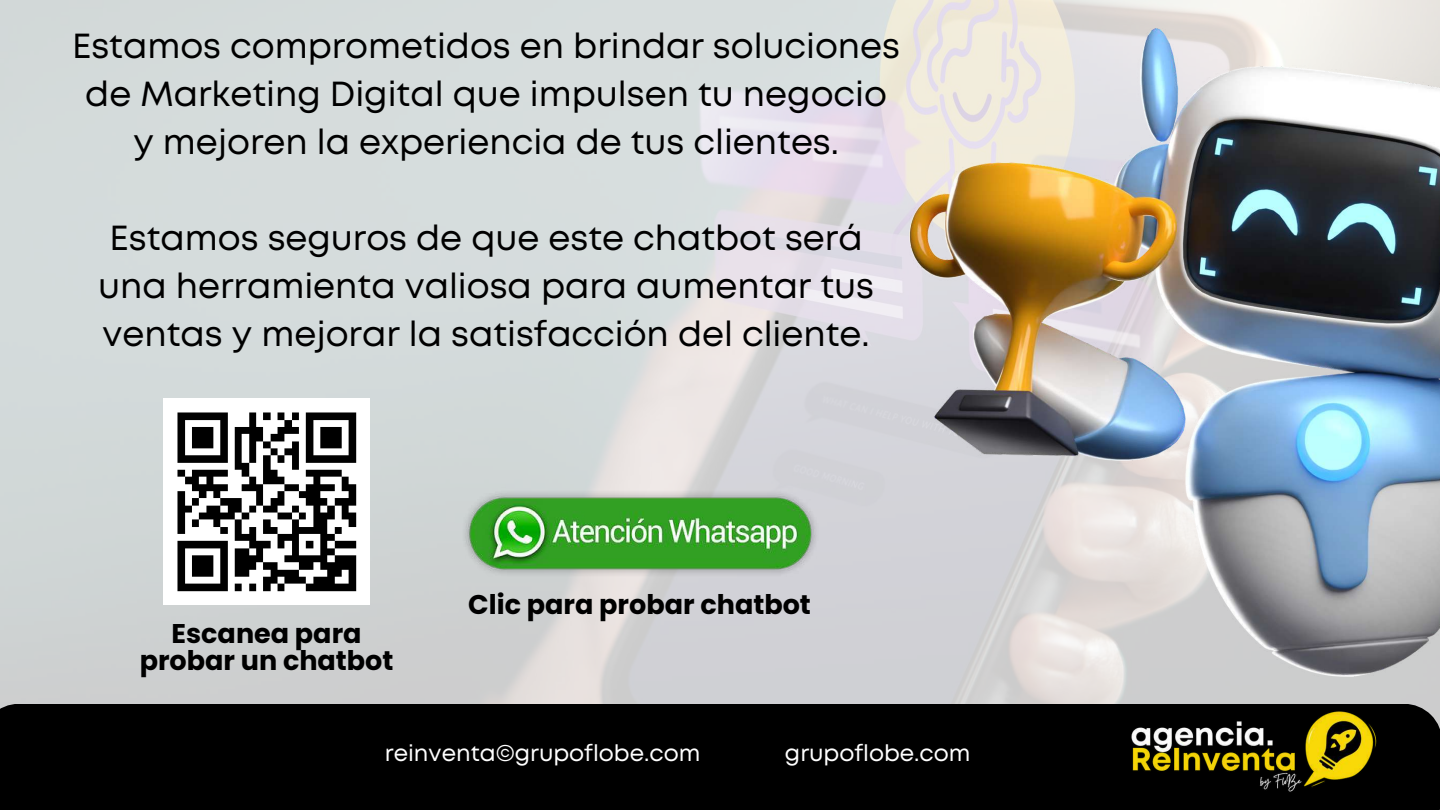
<style>
.page{position:relative;width:1440px;height:810px;background:#fff}
.page>*{position:absolute;margin:0;border:0;box-sizing:border-box;transform-origin:0 0}
.t1{font:34.8px/48px "Mont";color:#000;text-align:center}
.t2{font:700 27px/27px "Poppins";color:#000;text-align:center}
.t3{font:22.8px "Mont";color:#fff}
</style>
<div class="page">
<div style="left:0;top:704px;width:1440px;height:106px;background:#000"></div>
<img style="left:1088px;top:677px;width:332px;height:133px">
<img style="left:909px;top:29px;width:531px;height:648px">
<img style="left:177px;top:412px;width:180px;height:180px">
<img style="left:454px;top:476px;width:372px;height:113px">
<p class="t1" style="left:72px;top:24px;width:829px">Estamos comprometidos en brindar soluciones de Marketing Digital que impulsen tu negocio y mejoren la experiencia de tus clientes.</p>
<p class="t1" style="left:98px;top:216px;width:777px">Estamos seguros de que este chatbot será una herramienta valiosa para aumentar tus ventas y mejorar la satisfacción del cliente.</p>
<p class="t2" style="left:140px;top:620px;width:255px">Escanea para probar un chatbot</p>
<p class="t2" style="left:468px;top:591px;width:344px">Clic para probar chatbot</p>
<p class="t3" style="left:385px;top:745px;width:317px">reinventa©grupoflobe.com</p>
<p class="t3" style="left:785px;top:745px;width:187px">grupoflobe.com</p>
</div>
